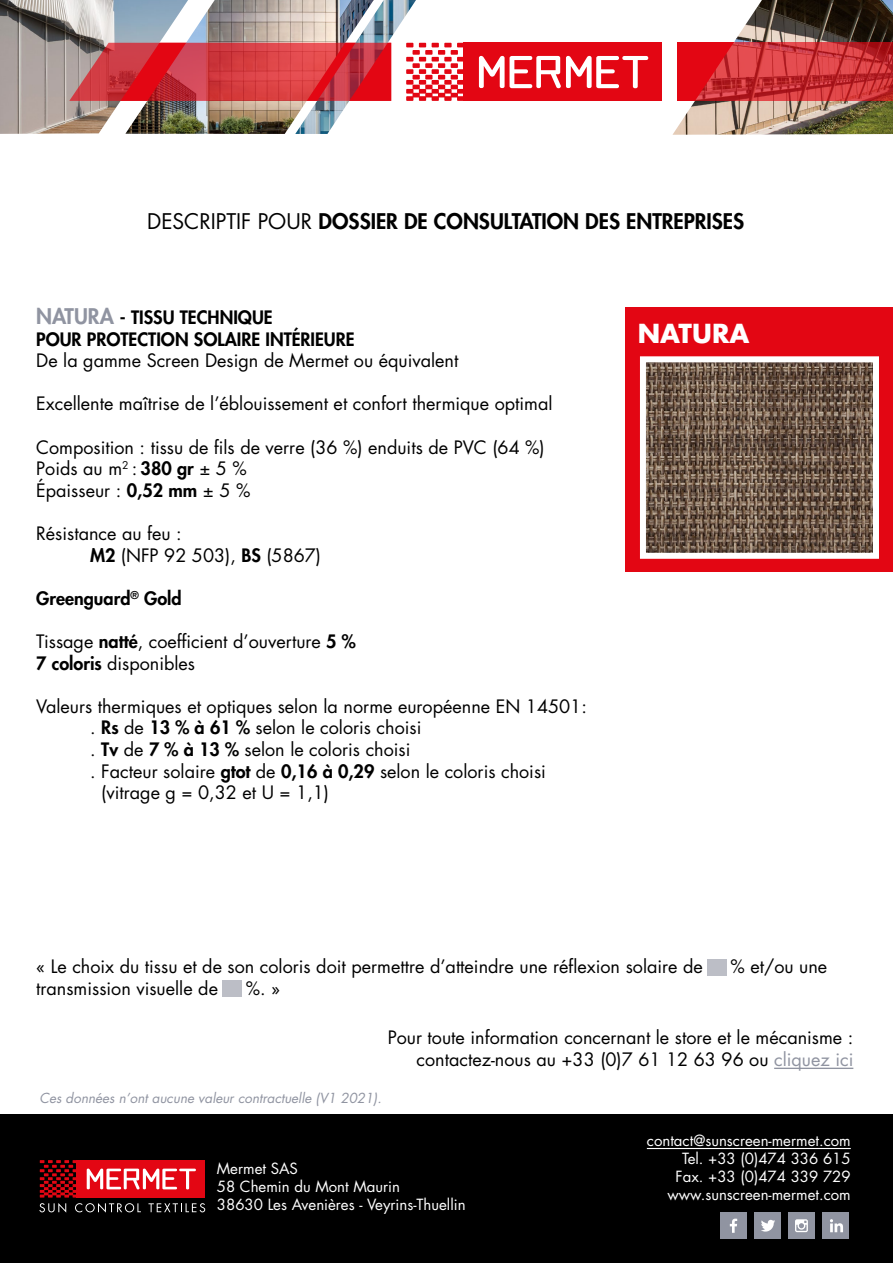
<style>
.page{position:relative;width:893px;height:1263px;background:#fff}
.page>*{position:absolute;margin:0;border:0;box-sizing:border-box;transform-origin:0 0}
.t1{font:700 25.5px "Futura";color:#fff}
.t2{font:800 21px "Futura";color:#000}
.t3{font:18px/21.6px "Futura";color:#000}
.t4{font:800 18px/21.6px "Futura";color:#000}
.t5{font:15px/18px "Futura";color:#fff}
.t6{font:italic 13.5px "Futura";color:#9094a1}
.s1{font-weight:400}
.s2{font-size:21px;color:#9094a1}
.s3{font-weight:800}
.s4{color:#9094a1}
</style>
<div class="page">
<img style="left:0;top:0;width:125px;height:134px">
<img style="left:125px;top:0;width:170px;height:134px">
<img style="left:295px;top:0;width:121px;height:134px">
<img style="left:672px;top:0;width:221px;height:135px">
<svg style="left:678px;top:43px;width:215px;height:58px;background:#cf2d33"></svg>
<svg style="left:62px;top:43px;width:329px;height:58px;background:#ce3a42"></svg>
<div style="left:463px;top:43px;width:199px;height:58px;background:#e30613"></div>
<svg style="left:407px;top:43px;width:56px;height:58px"></svg>
<svg style="left:479px;top:56px;width:169px;height:32px"></svg>
<div style="left:0;top:1114px;width:893px;height:149px;background:#000"></div>
<hr style="left:647px;top:1148px;width:204px;height:1px;background:#fff">
<div style="left:77px;top:1160px;width:128px;height:37px;background:#e30613"></div>
<svg style="left:40px;top:1160px;width:37px;height:37px"></svg>
<svg style="left:87px;top:1168px;width:109px;height:21px"></svg>
<svg style="left:39px;top:1203px;width:27px;height:9px"></svg>
<svg style="left:75px;top:1203px;width:66px;height:9px"></svg>
<svg style="left:148px;top:1203px;width:57px;height:9px"></svg>
<div style="left:720px;top:1212px;width:27px;height:27px;background:#9094a1"></div>
<svg style="left:730px;top:1218px;width:7px;height:15px"></svg>
<div style="left:754px;top:1212px;width:27px;height:27px;background:#9094a1"></div>
<svg style="left:761px;top:1220px;width:14px;height:11px"></svg>
<div style="left:788px;top:1213px;width:26px;height:26px;background:#9094a1"></div>
<svg style="left:795px;top:1219px;width:13px;height:13px"></svg>
<div style="left:823px;top:1212px;width:26px;height:27px;background:#9094a1"></div>
<svg style="left:830px;top:1219px;width:13px;height:13px"></svg>
<hr style="left:774px;top:1068px;width:79px;height:1px;background:#9094a1">
<div style="left:707px;top:959px;width:19px;height:17px;background:#bcbec6"></div>
<div style="left:222px;top:980px;width:20px;height:16px;background:#bcbec6"></div>
<div style="left:625px;top:307px;width:268px;height:265px;background:#e30613"></div>
<img style="left:647px;top:363px;width:225px;height:189px">
<div style="left:640px;top:356px;width:239px;height:203px;border:6px solid #fff"></div>
<p class="t2" style="left:147px;top:207px;width:599px"><span class="s1">DESCRIPTIF POUR</span> DOSSIER DE CONSULTATION DES ENTREPRISES</p>
<p class="t4" style="left:36px;top:306px;width:320px"><span class="s2">NATURA</span> - TISSU TECHNIQUE<br>POUR PROTECTION SOLAIRE INTÉRIEURE</p>
<p class="t3" style="left:36px;top:350px;width:424px">De la gamme Screen Design de Mermet ou équivalent</p>
<p class="t3" style="left:36px;top:393px;width:518px">Excellente maîtrise de l’éblouissement et confort thermique optimal</p>
<p class="t3" style="left:36px;top:436px;width:510px">Composition : tissu de fils de verre (36 %) enduits de PVC (64 %)<br>Poids au m<sup>2</sup> : <span class="s3">380 gr</span> ± 5 %<br>Épaisseur : <span class="s3">0,52 mm</span> ± 5 %</p>
<p class="t3" style="left:90px;top:522px;width:232px;text-indent:-54px">Résistance au feu :<br><span class="s3">M2</span> (NFP 92 503), <span class="s3">BS</span> (5867)</p>
<p class="t4" style="left:36px;top:587px;width:147px">Greenguard<sup>®</sup> Gold</p>
<p class="t3" style="left:36px;top:630px;width:321px">Tissage <span class="s3">natté</span>, coefficient d’ouverture <span class="s3">5 %<br>7 coloris</span> disponibles</p>
<p class="t3" style="left:36px;top:695px;width:552px">Valeurs thermiques et optiques selon la norme européenne EN 14501:</p>
<p class="t3" style="left:90px;top:717px;width:333px">. <span class="s3">Rs</span> de <span class="s3">13 % à 61 %</span> selon le coloris choisi</p>
<p class="t3" style="left:90px;top:738px;width:322px">. <span class="s3">Tv</span> de <span class="s3">7 % à 13 %</span> selon le coloris choisi</p>
<p class="t3" style="left:90px;top:760px;width:457px">. Facteur solaire <span class="s3">gtot</span> de <span class="s3">0,16 à 0,29</span> selon le coloris choisi</p>
<p class="t3" style="left:101px;top:782px;width:229px">(vitrage g = 0,32 et U = 1,1)</p>
<h1 class="t1" style="left:638px;top:315px;width:113px">NATURA</h1>
<p class="t3" style="left:36px;top:955px;width:668px">« Le choix du tissu et de son coloris doit permettre d’atteindre une réflexion solaire de</p>
<p class="t3" style="left:730px;top:955px;width:98px">% et/ou une</p>
<p class="t3" style="left:36px;top:977px;width:183px">transmission visuelle de</p>
<p class="t3" style="left:246px;top:977px;width:36px">%. »</p>
<p class="t3" style="left:388px;top:1026px;width:467px;text-align:right">Pour toute information concernant le store et le mécanisme : contactez-nous au +33 (0)7 61 12 63 96 ou <span class="s4">cliquez ici</span></p>
<p class="t6" style="left:39px;top:1089px;width:344px">Ces données n’ont aucune valeur contractuelle (V1 2021).</p>
<p class="t5" style="left:217px;top:1159px;width:250px">Mermet SAS<br>58 Chemin du Mont Maurin<br>38630 Les Avenières - Veyrins-Thuellin</p>
<p class="t5" style="left:647px;top:1131px;width:205px;text-align:right">contact@sunscreen-mermet.com<br>Tel. +33 (0)474 336 615<br>Fax. +33 (0)474 339 729 www.sunscreen-mermet.com</p>
</div>
